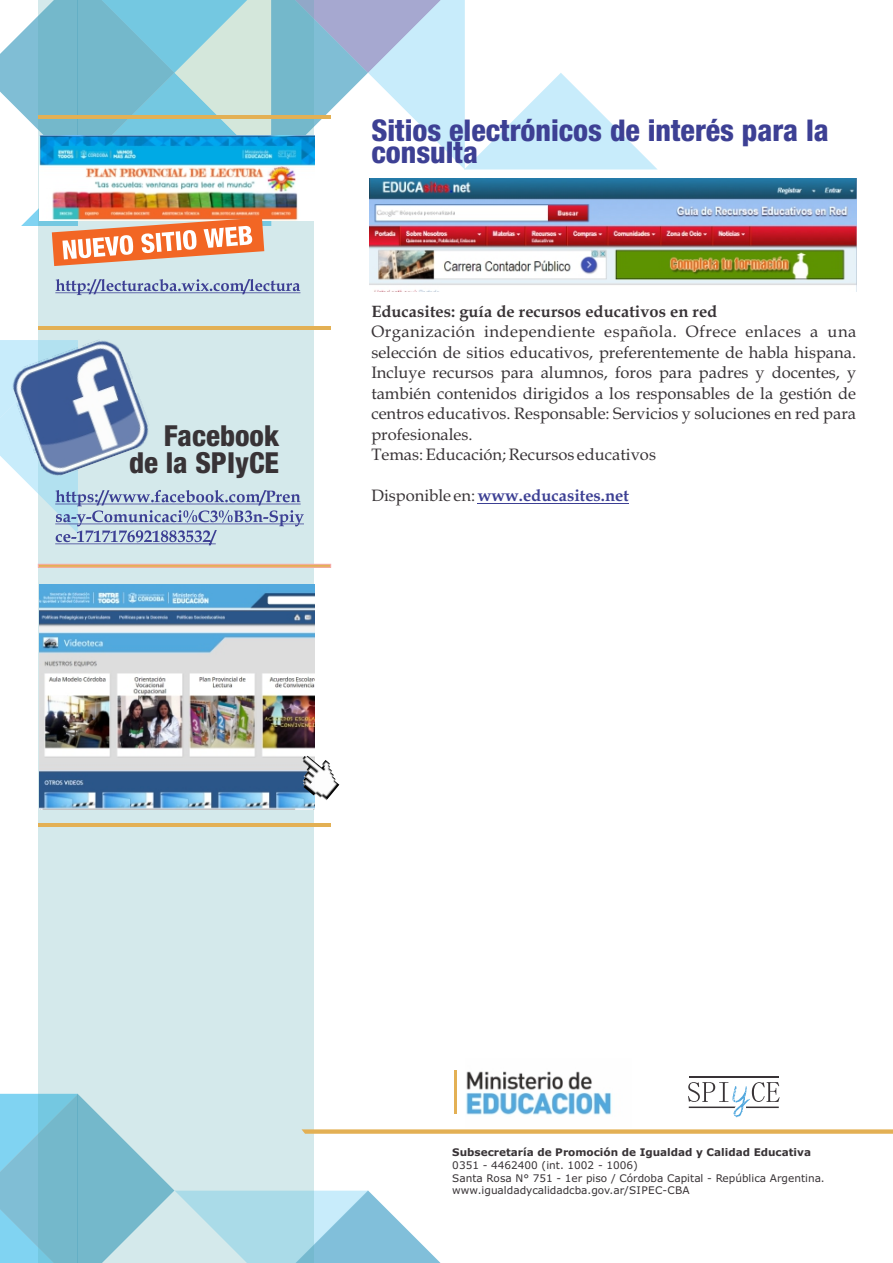
<style>
.page{position:relative;width:893px;height:1263px;background:#fff}
.page>*{position:absolute;margin:0;border:0;box-sizing:border-box;transform-origin:0 0}
.t1{font:800 condensed 30px/21.9px "Helvetica Neue LT Std";color:#3d4094}
.t2{font:800 condensed 28.95px/26.8px "Helvetica Neue LT Std";color:#383336;text-align:right}
.t3{font:16.5px/20.5px "Book Antiqua";color:#383336}
.t4{font:700 16.5px "Book Antiqua";color:#383336}
.t5{font:700 16.5px "Book Antiqua";color:#3d4094}
.t6{font:10.5px/12.8px "Verdana";color:#383336}
.t7{font:700 10.5px "Verdana";color:#383336}
.s1{font-weight:400;color:#383336}
</style>
<div class="page">
<div style="left:38px;top:0;width:276px;height:1263px;background:#d4e9eb"></div>
<svg style="left:0;top:0;width:658px;height:266px"></svg>
<svg style="left:55px;top:279px;width:245px;height:16px"></svg>
<hr style="left:38px;top:327px;width:293px;height:3px;background:#e3b054">
<svg style="left:0;top:340px;width:304px;height:205px"></svg>
<hr style="left:478px;top:503px;width:151px;height:1px;background:#3d4094">
<hr style="left:689px;top:1076px;width:90px;height:2px;background:#383336">
<svg style="left:0;top:1082px;width:893px;height:181px"></svg>
<img style="left:466px;top:1071px;width:165px;height:56px">
<hr style="left:454px;top:1070px;width:2px;height:44px;background:#e3b054">
<img style="left:39px;top:584px;width:276px;height:226px">
<img style="left:302px;top:756px;width:37px;height:44px">
<div style="left:38px;top:564px;width:293px;height:3px;background:#e3b054;border:1px solid #f7adb0"></div>
<hr style="left:38px;top:823px;width:293px;height:3px;background:#e3b054">
<img style="left:370px;top:178px;width:487px;height:114px">
<h2 class="t2" style="left:129px;top:426px;width:151px">Facebook de la SPIyCE</h2>
<h1 class="t1" style="left:371px;top:124px;width:459px">Sitios electrónicos de interés para la consulta</h1>
<p class="t4" style="left:371px;top:305px;width:347px">Educasites: guía de recursos educativos en red</p>
<p class="t3" style="left:371px;top:323px;width:486px">Organización independiente española. Ofrece enlaces a una selección de sitios educativos, preferentemente de habla hispana.<br>Incluye recursos para alumnos, foros para padres y docentes, y también contenidos dirigidos a los responsables de la gestión de centros educativos. Responsable: Servicios y soluciones en red para profesionales.<br>Temas: Educación; Recursos educativos</p>
<p class="t5" style="left:371px;top:489px;width:259px"><span class="s1">Disponible en:</span> www.educasites.net</p>
<p class="t7" style="left:452px;top:1148px;width:360px">Subsecretaría de Promoción de Igualdad y Calidad Educativa</p>
<p class="t6" style="left:452px;top:1159px;width:374px">0351 - 4462400 (int. 1002 - 1006)<br>Santa Rosa N° 751 - 1er piso / Córdoba Capital - República Argentina. www.igualdadycalidadcba.gov.ar/SIPEC-CBA</p>
</div>
